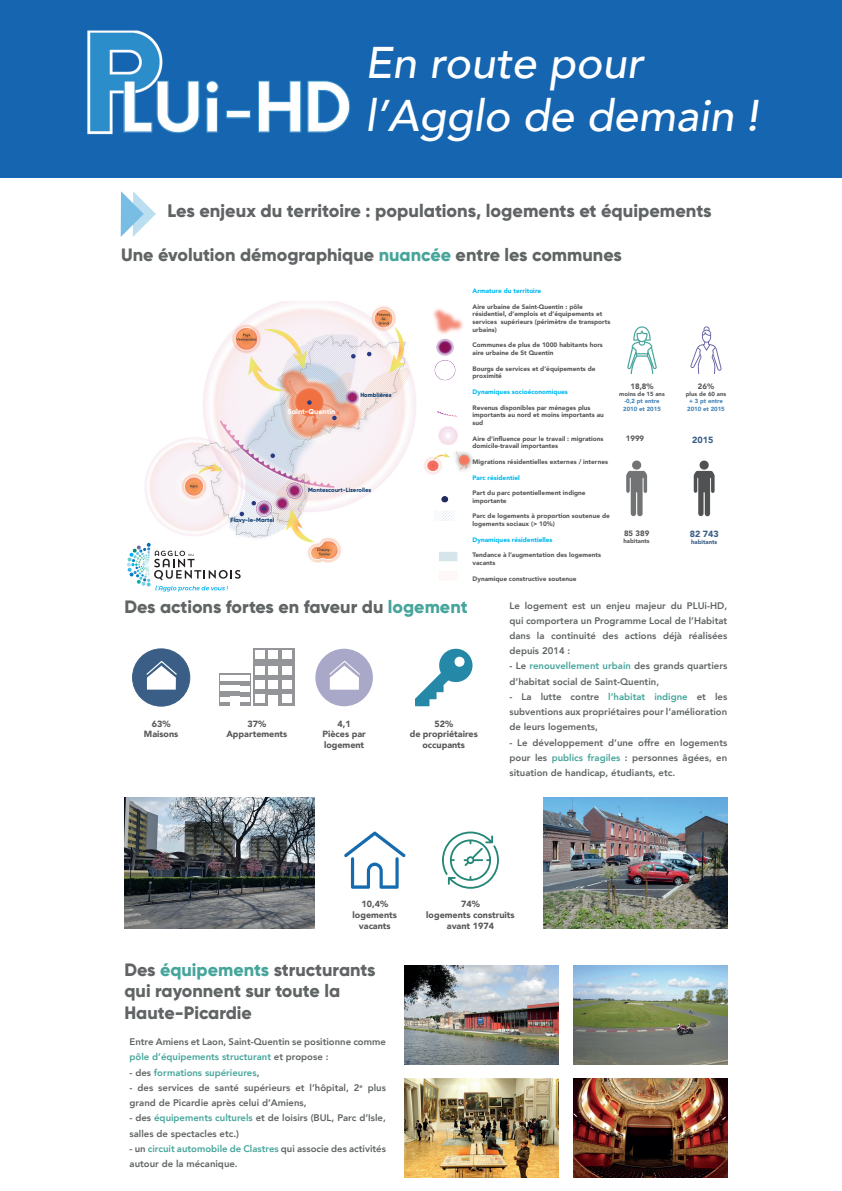
<style>
.page{position:relative;width:842px;height:1191px;background:#fff}
.page>*{position:absolute;margin:0;border:0;box-sizing:border-box;transform-origin:0 0}
.t1{font:italic 500 44.3px/53.1px "Avenir";color:#fff}
.t2{font:800 18.1px "Gilroy";color:#606465}
.t3{font:800 17.9px/21.5px "Gilroy";color:#606465}
.t4{font:800 9.5px/15.2px "Avenir";color:#606465}
.t5{font:800 9.5px "Avenir";color:#46a59b}
.t6{font:900 9px/10.7px "Avenir";color:#57585a;text-align:center}
.t7{font:900 9px "Avenir";color:#3a5e86}
.t8{font:900 7.8px "Avenir";color:#57585a}
.t9{font:800 7.2px "Gilroy";color:#fff}
.t10{font:900 6.5px/7.8px "Avenir";color:#57585a}
.t11{font:900 6.5px "Avenir";color:#00baf1}
.t12{font:800 6px "Gilroy";color:#134275}
.t13{font:900 6px/7.2px "Avenir";color:#4483b9}
.t14{font:900 6px "Avenir";color:#57585a}
.t15{font:900 6px "Avenir";color:#3a5e86}
.s1{color:#46a59b}
.s2{color:#606465}
</style>
<div class="page">
<svg style="left:121px;top:191px;width:35px;height:46px"></svg>
<img style="left:404px;top:965px;width:154px;height:99px">
<img style="left:124px;top:797px;width:191px;height:132px">
<img style="left:544px;top:797px;width:183px;height:132px">
<img style="left:573px;top:965px;width:154px;height:99px">
<img style="left:404px;top:1078px;width:154px;height:99px">
<img style="left:573px;top:1078px;width:154px;height:99px">
<img style="left:626px;top:460px;width:22px;height:57px">
<img style="left:693px;top:460px;width:22px;height:57px">
<svg style="left:627px;top:326px;width:30px;height:48px"></svg>
<svg style="left:690px;top:326px;width:31px;height:48px"></svg>
<div style="left:133px;top:649px;width:57px;height:57px;background:#3a5e86;border-radius:50%"></div>
<div style="left:132px;top:648px;width:58px;height:58px;border:1px solid #3a5e86;border-radius:50%"></div>
<svg style="left:146px;top:661px;width:31px;height:28px"></svg>
<div style="left:315px;top:648px;width:58px;height:58px;background:#aaa8c8;border-radius:50%"></div>
<svg style="left:329px;top:661px;width:31px;height:28px"></svg>
<div style="left:219px;top:673px;width:32px;height:33px;background:#939598"></div>
<div style="left:253px;top:648px;width:42px;height:58px;background:#939598"></div>
<svg style="left:255px;top:651px;width:37px;height:8px"></svg>
<svg style="left:220px;top:666px;width:72px;height:40px"></svg>
<svg style="left:415px;top:648px;width:58px;height:58px"></svg>
<img style="left:145px;top:302px;width:271px;height:261px">
<img style="left:433px;top:308px;width:30px;height:73px">
<img style="left:437px;top:411px;width:21px;height:34px">
<img style="left:434px;top:496px;width:21px;height:25px">
<img style="left:424px;top:453px;width:26px;height:22px">
<img style="left:455px;top:452px;width:17px;height:19px">
<img style="left:439px;top:552px;width:19px;height:29px">
<svg style="left:442px;top:831px;width:57px;height:57px"></svg>
<svg style="left:344px;top:831px;width:62px;height:57px"></svg>
<svg style="left:127px;top:543px;width:114px;height:48px"></svg>
<div style="left:0;top:0;width:842px;height:178px;background:#1565b0"></div>
<img style="left:88px;top:31px;width:262px;height:103px">
<h1 class="t1" style="left:365px;top:37px;width:395px">En route pour l’Agglo de demain !</h1>
<h2 class="t2" style="left:168px;top:199px;width:545px">Les enjeux du territoire : populations, logements et équipements</h2>
<h3 class="t3" style="left:121px;top:244px;width:502px">Une évolution démographique <span class="s1">nuancée</span> entre les communes</h3>
<p class="t9" style="left:287px;top:406px;width:50px">Saint-Quentin</p>
<p class="t12" style="left:360px;top:391px;width:33px">Homblières</p>
<p class="t12" style="left:231px;top:515px;width:45px">Flavy-le-Martel</p>
<p class="t12" style="left:308px;top:486px;width:65px">Montescourt-Lizerolles</p>
<p class="t11" style="left:472px;top:285px;width:70px">Armature du territoire</p>
<p class="t10" style="left:472px;top:302px;width:139px">Aire urbaine de Saint-Quentin : pôle résidentiel, d’emplois et d’équipements et services supérieurs (périmètre de transports urbains)</p>
<p class="t10" style="left:472px;top:341px;width:132px">Communes de plus de 1000 habitants hors aire urbaine de St Quentin</p>
<p class="t10" style="left:472px;top:364px;width:125px">Bourgs de services et d’équipements de proximité</p>
<p class="t11" style="left:472px;top:386px;width:97px">Dynamiques socioéconomiques</p>
<p class="t10" style="left:472px;top:403px;width:133px">Revenus disponibles par ménages plus importants au nord et moins importants au sud</p>
<p class="t10" style="left:472px;top:434px;width:133px">Aire d’influence pour le travail : migrations domicile-travail importantes</p>
<p class="t10" style="left:472px;top:458px;width:137px">Migrations résidentielles externes / internes</p>
<p class="t11" style="left:472px;top:472px;width:49px">Parc résidentiel</p>
<p class="t10" style="left:472px;top:489px;width:115px">Part du parc potentiellement indigne importante</p>
<p class="t10" style="left:472px;top:512px;width:139px">Parc de logements à proportion soutenue de logements sociaux (&gt; 10%)</p>
<p class="t11" style="left:472px;top:534px;width:82px">Dynamiques résidentielles</p>
<p class="t10" style="left:472px;top:551px;width:130px">Tendance à l’augmentation des logements vacants</p>
<p class="t10" style="left:472px;top:574px;width:106px">Dynamique constructive soutenue</p>
<p class="t8" style="left:630px;top:380px;width:25px">18,8%</p>
<p class="t14" style="left:619px;top:389px;width:47px">moins de 15 ans</p>
<p class="t13" style="left:623px;top:397px;width:39px">-0,2 pt entre<br>2010 et 2015</p>
<p class="t8" style="left:698px;top:380px;width:18px">26%</p>
<p class="t14" style="left:686px;top:389px;width:42px">plus de 60 ans</p>
<p class="t13" style="left:687px;top:397px;width:39px;text-align:center">+ 3 pt entre<br>2010 et 2015</p>
<p class="t8" style="left:626px;top:432px;width:20px">1999</p>
<p class="t7" style="left:692px;top:432px;width:23px">2015</p>
<p class="t8" style="left:624px;top:526px;width:27px">85 389</p>
<p class="t14" style="left:623px;top:536px;width:28px">habitants</p>
<p class="t7" style="left:690px;top:526px;width:31px">82 743</p>
<p class="t15" style="left:691px;top:536px;width:28px">habitants</p>
<h3 class="t3" style="left:124px;top:596px;width:345px">Des actions fortes en faveur du <span class="s1">logement</span></h3>
<p class="t4" style="left:509px;top:597px;width:219px;text-align:justify">Le logement est un enjeu majeur du PLUi-HD, qui comportera un Programme Local de l’Habitat dans la continuité des actions déjà réalisées depuis 2014 :</p>
<p class="t4" style="left:509px;top:658px;width:219px">- Le <span class="s1">renouvellement urbain</span> des grands quartiers d’habitat social de Saint-Quentin,</p>
<p class="t4" style="left:509px;top:689px;width:219px;text-align:justify">- La lutte contre <span class="s1">l’habitat indigne</span> et les subventions aux propriétaires pour l’amélioration de leurs logements,</p>
<p class="t4" style="left:509px;top:734px;width:219px;text-align:justify">- Le développement d’une offre en logements pour les <span class="s1">publics fragiles</span> : personnes âgées, en situation de handicap, étudiants, etc.</p>
<p class="t6" style="left:144px;top:718px;width:36px">63%<br>Maisons</p>
<p class="t6" style="left:322px;top:718px;width:45px">4,1<br>Pièces par logement</p>
<p class="t6" style="left:226px;top:718px;width:62px">37%<br>Appartements</p>
<p class="t6" style="left:410px;top:718px;width:70px">52%<br>de propriétaires occupants</p>
<p class="t6" style="left:353px;top:898px;width:46px">10,4% logements vacants</p>
<p class="t6" style="left:426px;top:898px;width:90px">74%<br>logements construits avant 1974</p>
<h3 class="t3" style="left:124px;top:958px;width:253px">Des <span class="s1">équipements</span> structurants qui rayonnent sur toute la<br>Haute-Picardie</h3>
<p class="t4" style="left:130px;top:1034px;width:258px">Entre Amiens et Laon, Saint-Quentin se positionne comme <span class="s1">pôle d’équipements structurant</span> et propose :</p>
<p class="t5" style="left:130px;top:1065px;width:131px"><span class="s2">- des</span> formations supérieures<span class="s2">,</span></p>
<p class="t4" style="left:130px;top:1080px;width:258px">- des services de santé supérieurs et l’hôpital, 2<sup>e</sup> plus grand de Picardie après celui d’Amiens,</p>
<p class="t4" style="left:130px;top:1110px;width:258px">- des <span class="s1">équipements culturels</span> et de loisirs (BUL, Parc d’Isle, salles de spectacles etc.)</p>
<p class="t4" style="left:130px;top:1141px;width:258px">- un <span class="s1">circuit automobile de Clastres</span> qui associe des activités autour de la mécanique.</p>
</div>
